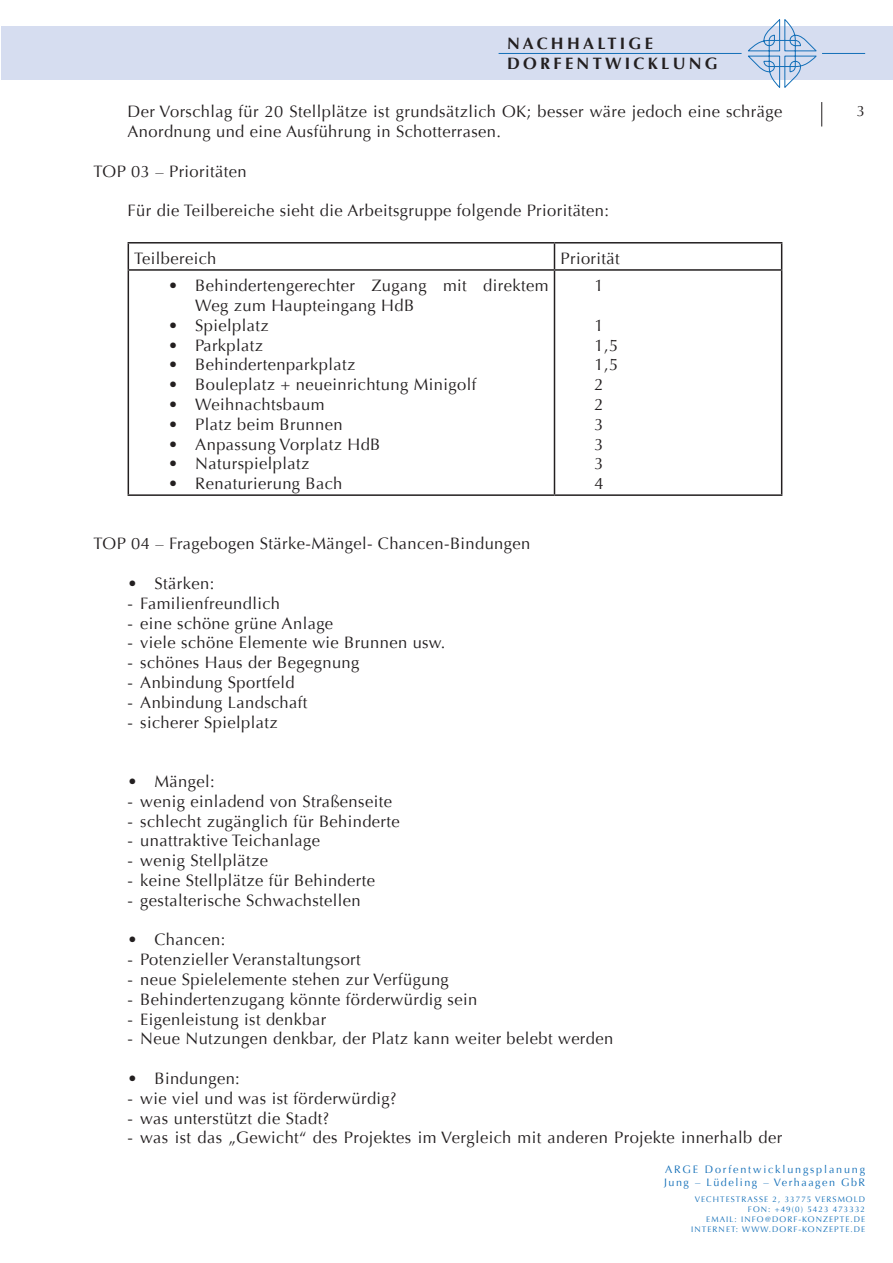
<style>
.page{position:relative;width:893px;height:1263px;background:#fff}
.page>*{position:absolute;margin:0;border:0;box-sizing:border-box;transform-origin:0 0}
.t1{font:16.5px/19.8px "Optima";letter-spacing:.025em;color:#231f20}
.t2{font:700 16.5px/19.8px "Optima";letter-spacing:.2em;color:#231f20}
.t3{font:15px "Optima";color:#231f20}
.t4{font:10.8px/12.9px "Optima";letter-spacing:.14em;color:#136fb8}
.t5{font:8.1px "Optima";letter-spacing:.13em;color:#136fb8}
</style>
<div class="page">
<svg style="left:821px;top:102px;width:1px;height:24px"></svg>
<div style="left:1px;top:27px;width:892px;height:53px;background:#d6ddf0"></div>
<svg style="left:746px;top:19px;width:72px;height:69px"></svg>
<hr style="left:499px;top:53px;width:243px;height:1px;background:#136fb8">
<hr style="left:822px;top:53px;width:43px;height:1px;background:#136fb8">
<hr style="left:128px;top:242px;width:426px;height:2px;background:#231f20">
<svg style="left:128px;top:244px;width:1px;height:25px"></svg>
<hr style="left:554px;top:242px;width:228px;height:2px;background:#231f20">
<svg style="left:554px;top:244px;width:1px;height:25px"></svg>
<svg style="left:781px;top:244px;width:1px;height:25px"></svg>
<hr style="left:128px;top:269px;width:426px;height:2px;background:#231f20">
<hr style="left:128px;top:271px;width:1px;height:223px;background:#231f20">
<hr style="left:554px;top:269px;width:228px;height:2px;background:#231f20">
<hr style="left:554px;top:271px;width:1px;height:223px;background:#231f20">
<hr style="left:781px;top:271px;width:1px;height:223px;background:#231f20">
<hr style="left:128px;top:494px;width:426px;height:2px;background:#231f20">
<hr style="left:554px;top:494px;width:228px;height:2px;background:#231f20">
<p class="t2" style="left:507px;top:34px;width:212px">NACHHALTIGE<br>DORFEN TWICKLUN G</p>
<p class="t1" style="left:128px;top:102px;width:656px">Der Vorschlag für 20 Stellplätze ist grundsätzlich OK; besser wäre jedoch eine schräge<br>Anordnung und eine Ausführung in Schotterrasen.</p>
<p class="t1" style="left:94px;top:161px;width:155px">TOP 03 – Prioritäten</p>
<p class="t1" style="left:128px;top:201px;width:483px">Für die Teilbereiche sieht die Arbeitsgruppe folgende Prioritäten:</p>
<p class="t1" style="left:134px;top:249px;width:83px">Teilbereich</p>
<p class="t1" style="left:560px;top:249px;width:61px">Priorität</p>
<p class="t1" style="left:195px;top:276px;width:355px;text-indent:-27px">• Behindertengerechter Zugang mit direktem<br>Weg zum Haupteingang HdB</p>
<p class="t1" style="left:168px;top:315px;width:102px">• Spielplatz</p>
<p class="t1" style="left:168px;top:335px;width:96px">• Parkplatz</p>
<p class="t1" style="left:168px;top:355px;width:189px">• Behindertenparkplatz</p>
<p class="t1" style="left:168px;top:375px;width:309px">• Bouleplatz + neueinrichtung Minigolf</p>
<p class="t1" style="left:168px;top:395px;width:158px">• Weihnachtsbaum</p>
<p class="t1" style="left:168px;top:414px;width:176px">• Platz beim Brunnen</p>
<p class="t1" style="left:168px;top:434px;width:214px">• Anpassung Vorplatz HdB</p>
<p class="t1" style="left:168px;top:454px;width:142px">• Naturspielplatz</p>
<p class="t1" style="left:168px;top:474px;width:175px">• Renaturierung Bach</p>
<p class="t1" style="left:594px;top:276px;width:11px">1</p>
<p class="t1" style="left:594px;top:315px;width:25px">1<br>1,5<br>1,5<br>2<br>2<br>3<br>3<br>3<br>4</p>
<p class="t1" style="left:94px;top:534px;width:438px">TOP 04 – Fragebogen Stärke-Mängel- Chancen-Bindungen</p>
<p class="t1" style="left:128px;top:574px;width:88px">• Stärken:</p>
<p class="t1" style="left:128px;top:593px;width:154px">- Familienfreundlich</p>
<p class="t1" style="left:128px;top:613px;width:207px">- eine schöne grüne Anlage</p>
<p class="t1" style="left:128px;top:633px;width:319px">- viele schöne Elemente wie Brunnen usw.</p>
<p class="t1" style="left:128px;top:653px;width:233px">- schönes Haus der Begegnung</p>
<p class="t1" style="left:128px;top:673px;width:168px">- Anbindung Sportfeld</p>
<p class="t1" style="left:128px;top:692px;width:181px">- Anbindung Landschaft</p>
<p class="t1" style="left:128px;top:712px;width:152px">- sicherer Spielplatz</p>
<p class="t1" style="left:128px;top:772px;width:89px">• Mängel:</p>
<p class="t1" style="left:128px;top:791px;width:266px">- wenig einladend von Straßenseite</p>
<p class="t1" style="left:128px;top:811px;width:274px">- schlecht zugänglich für Behinderte</p>
<p class="t1" style="left:128px;top:831px;width:194px">- unattraktive Teichanlage</p>
<p class="t1" style="left:128px;top:851px;width:142px">- wenig Stellplätze</p>
<p class="t1" style="left:128px;top:871px;width:249px">- keine Stellplätze für Behinderte</p>
<p class="t1" style="left:128px;top:890px;width:235px">- gestalterische Schwachstellen</p>
<p class="t1" style="left:128px;top:930px;width:99px">• Chancen:</p>
<p class="t1" style="left:128px;top:950px;width:235px">- Potenzieller Veranstaltungsort</p>
<p class="t1" style="left:128px;top:970px;width:323px">- neue Spielelemente stehen zur Verfügung</p>
<p class="t1" style="left:128px;top:989px;width:351px">- Behindertenzugang könnte förderwürdig sein</p>
<p class="t1" style="left:128px;top:1009px;width:200px">- Eigenleistung ist denkbar</p>
<p class="t1" style="left:128px;top:1029px;width:487px">- Neue N utzungen denkbar, der Platz kann weiter belebt werden</p>
<p class="t1" style="left:128px;top:1069px;width:114px">• Bindungen:</p>
<p class="t1" style="left:128px;top:1088px;width:271px">- wie viel und was ist förderwürdig?</p>
<p class="t1" style="left:128px;top:1108px;width:203px">- was unterstützt die Stadt?</p>
<p class="t1" style="left:128px;top:1128px;width:656px">- was ist das „Gewicht“ des Projektes im Vergleich mit anderen Projekte innerhalb der</p>
<p class="t3" style="left:857px;top:102px;width:10px">3</p>
<p class="t4" style="left:664px;top:1163px;width:202px">ARGE Dorfentwicklungsplanung<br>Jung – Lüdeling – Verhaagen GbR</p>
<p class="t5" style="left:695px;top:1195px;width:53px">Vechte straSSe</p>
<p class="t5" style="left:772px;top:1195px;width:88px">2, 33775 Versmold</p>
<p class="t5" style="left:748px;top:1204px;width:119px">Fon: +49(0) 5423 473332</p>
<p class="t5" style="left:706px;top:1214px;width:154px">EMAIL: i nfo@dorf -konzepte .de</p>
<p class="t5" style="left:691px;top:1224px;width:169px">Internet: www.dorf -konzepte .de</p>
</div>
